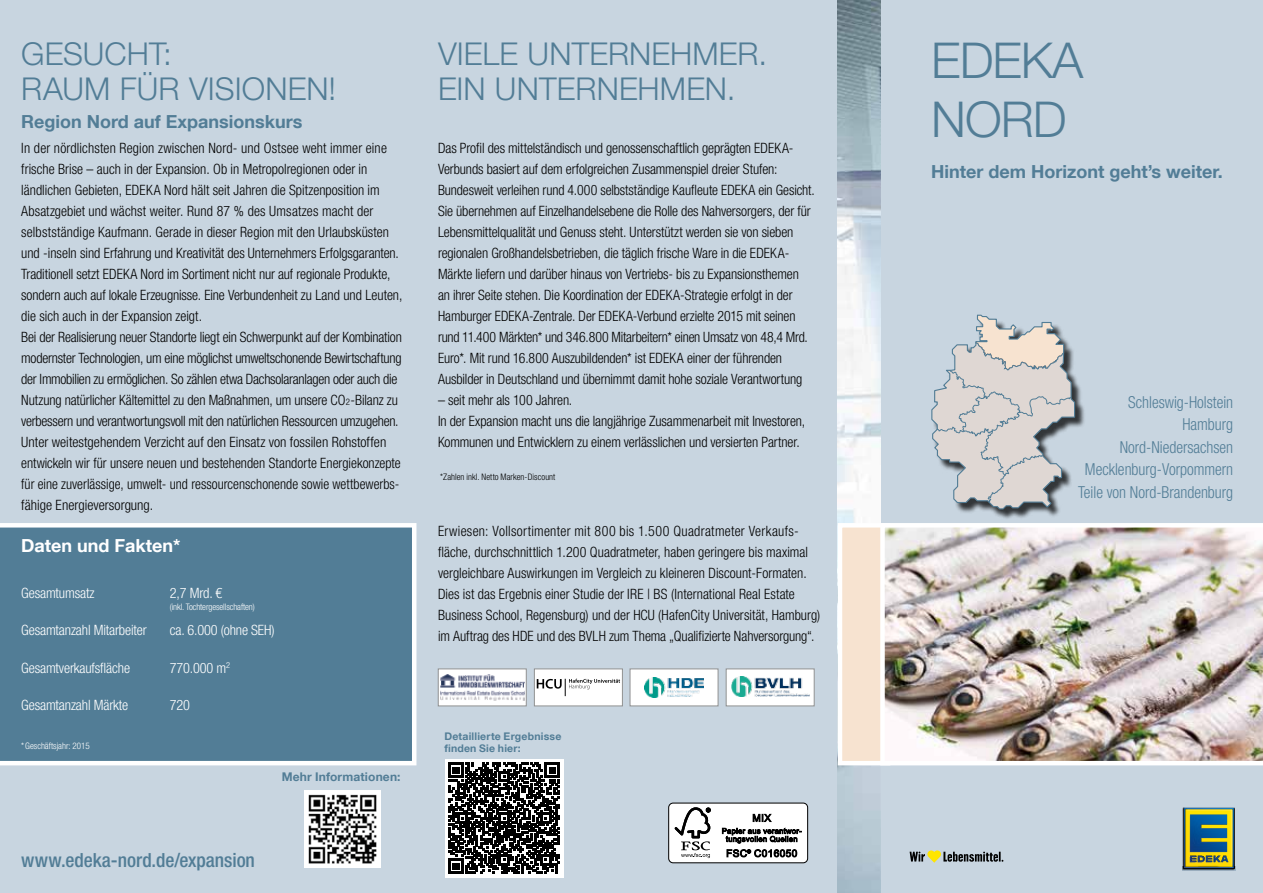
<style>
.page{position:relative;width:1263px;height:893px;background:#c8d5e0}
.page>*{position:absolute;margin:0;border:0;box-sizing:border-box;transform-origin:0 0}
.t1{font:300 49.5px/59.4px "Helvetica Neue LT Std";letter-spacing:-.02em;color:#527d96}
.t2{font:300 31.5px/34.5px "Helvetica Neue LT Std";letter-spacing:.005em;color:#527d96}
.t3{font:500 condensed 19.5px "Helvetica Neue LT Std";letter-spacing:-.005em;color:#527d96}
.t4{font:700 18px "Helvetica Neue LT Com";color:#527d96}
.t5{font:700 18px "Helvetica Neue LT Com";color:#fff}
.t6{font:300 condensed 16.5px/22.5px "Helvetica Neue LT Com";color:#527d96;text-align:right;scale:.95 1}
.t7{font:300 condensed 14.25px/21px "Helvetica Neue LT Com";letter-spacing:-.005em;color:#000}
.t8{font:300 condensed 14.25px "Helvetica Neue LT Com";letter-spacing:-.01em;color:#fff}
.t9{font:700 12px "Helvetica Neue LT Com";letter-spacing:.015em;color:#527d96}
.t10{font:700 10.5px/12px "Helvetica Neue LT Com";letter-spacing:.02em;color:#527d96}
.t11{font:300 condensed 9px "Helvetica Neue LT Com";letter-spacing:-.01em;color:#fff}
.t12{font:300 condensed 9px "Helvetica Neue LT Com";letter-spacing:.005em;color:#000}
.s1{font-size:9px}
</style>
<div class="page">
<img style="left:838px;top:0;width:42px;height:893px">
<div style="left:0;top:523px;width:416px;height:242px;background:#527d96"></div>
<div style="left:838px;top:523px;width:52px;height:242px;background:#f7e3d0;border:4px solid #fff"></div>
<img style="left:880px;top:523px;width:383px;height:242px">
<div style="left:932px;top:316px;width:153px;height:204px;background:#000;opacity:.75"></div>
<svg style="left:931px;top:314px;width:145px;height:196px"></svg>
<svg style="left:909px;top:850px;width:94px;height:13px"></svg>
<div style="left:669px;top:803px;width:139px;height:60px;background:#fff;border-radius:4px"></div>
<div style="left:668px;top:803px;width:140px;height:60px;border:1px solid #000;border-radius:4px"></div>
<svg style="left:674px;top:807px;width:37px;height:51px"></svg>
<svg style="left:722px;top:813px;width:79px;height:30px"></svg>
<svg style="left:726px;top:849px;width:71px;height:8px"></svg>
<div style="left:534px;top:669px;width:89px;height:37px;background:#fff;border:1px solid #919292"></div>
<svg style="left:537px;top:679px;width:83px;height:17px"></svg>
<div style="left:630px;top:669px;width:88px;height:37px;background:#fff;border:1px solid #919292"></div>
<img style="left:644px;top:677px;width:60px;height:21px">
<div style="left:726px;top:669px;width:88px;height:37px;background:#fff;border:1px solid #919292"></div>
<img style="left:731px;top:677px;width:78px;height:20px">
<div style="left:438px;top:669px;width:88px;height:37px;background:#fff;border:1px solid #919292"></div>
<img style="left:440px;top:675px;width:84px;height:25px">
<img style="left:1182px;top:807px;width:53px;height:64px">
<img style="left:1183px;top:866px;width:45px;height:4px">
<img style="left:1182px;top:807px;width:7px;height:41px">
<img style="left:1228px;top:829px;width:8px;height:42px">
<svg style="left:1184px;top:808px;width:50px;height:60px"></svg>
<img style="left:1185px;top:809px;width:48px;height:58px">
<svg style="left:445px;top:759px;width:118px;height:118px;background:#d5d5d5"></svg>
<svg style="left:449px;top:763px;width:110px;height:110px;background:#464646"></svg>
<img style="left:304px;top:791px;width:77px;height:76px">
<h2 class="t2" style="left:21px;top:36px;width:316px">GESUCHT:<br>RAUM FÜR VISIONEN!</h2>
<p class="t4" style="left:21px;top:110px;width:283px">Region Nord auf Expansionskurs</p>
<p class="t7" style="left:21px;top:137px;width:383px">In der nördlichsten Region zwischen Nord- und Ostsee weht immer eine frische Brise – auch in der Expansion. Ob in Metropolregionen oder in ländlichen Gebieten, EDEKA Nord hält seit Jahren die Spitzenposition im Absatzgebiet und wächst weiter. Rund 87 % des Umsatzes macht der selbstständige Kaufmann. Gerade in dieser Region mit den Urlaubsküsten und -inseln sind Erfahrung und Kreativität des Unternehmers Erfolgsgaranten.<br>Traditionell setzt EDEKA Nord im Sortiment nicht nur auf regionale Produkte, sondern auch auf lokale Erzeugnisse. Eine Verbundenheit zu Land und Leuten, die sich auch in der Expansion zeigt.<br>Bei der Realisierung neuer Standorte liegt ein Schwerpunkt auf der Kombination modernster Technologien, um eine möglichst umweltschonende Bewirtschaftung der Immobilien zu ermöglichen. So zählen etwa Dachsolaranlagen oder auch die Nutzung natürlicher Kältemittel zu den Maßnahmen, um unsere CO<span class="s1">2</span>-Bilanz zu verbessern und verantwortungsvoll mit den natürlichen Ressourcen umzugehen.<br>Unter weitestgehendem Verzicht auf den Einsatz von fossilen Rohstoffen entwickeln wir für unsere neuen und bestehenden Standorte Energiekonzepte für eine zuverlässige, umwelt- und ressourcenschonende sowie wettbewerbs&shy;fähige Energieversorgung.</p>
<p class="t5" style="left:21px;top:535px;width:161px">Daten und Fakten*</p>
<p class="t8" style="left:21px;top:584px;width:75px">Gesamtumsatz</p>
<p class="t8" style="left:170px;top:584px;width:54px">2,7 Mrd. €</p>
<p class="t11" style="left:170px;top:601px;width:87px">(inkl. Tochtergesellschaften)</p>
<p class="t8" style="left:21px;top:622px;width:127px">Gesamtanzahl Mitarbeiter</p>
<p class="t8" style="left:170px;top:622px;width:106px">ca. 6.000 (ohne SEH)</p>
<p class="t8" style="left:21px;top:659px;width:110px">Gesamtverkaufsfläche</p>
<p class="t8" style="left:170px;top:659px;width:62px">770.000 m<sup>2</sup></p>
<p class="t8" style="left:21px;top:697px;width:108px">Gesamtanzahl Märkte</p>
<p class="t8" style="left:170px;top:697px;width:22px">720</p>
<p class="t11" style="left:21px;top:741px;width:70px">*Geschäftsjahr: 2015</p>
<p class="t9" style="left:282px;top:769px;width:120px">Mehr Informationen:</p>
<h3 class="t3" style="left:21px;top:849px;width:235px">www.edeka-nord.de/expansion</h3>
<h2 class="t2" style="left:438px;top:36px;width:331px">VIELE UNTERNEHMER.<br>EIN UNTERNEHMEN.</h2>
<p class="t7" style="left:438px;top:137px;width:378px">Das Profil des mittelständisch und genossenschaftlich geprägten EDEKA-Verbunds basiert auf dem erfolgreichen Zusammenspiel dreier Stufen:<br>Bundesweit verleihen rund 4.000 selbstständige Kaufleute EDEKA ein Gesicht.<br>Sie übernehmen auf Einzelhandelsebene die Rolle des Nahversorgers, der für Lebensmittelqualität und Genuss steht. Unterstützt werden sie von sieben regionalen Großhandelsbetrieben, die täglich frische Ware in die EDEKA-Märkte liefern und darüber hinaus von Vertriebs- bis zu Expansionsthemen<br>an ihrer Seite stehen. Die Koordination der EDEKA-Strategie erfolgt in der Hamburger EDEKA-Zentrale. Der EDEKA-Verbund erzielte 2015 mit seinen rund 11.400 Märkten* und 346.800 Mitarbeitern* einen Umsatz von 48,4 Mrd.<br>Euro*. Mit rund 16.800 Auszubildenden* ist EDEKA einer der führenden Ausbilder in Deutschland und übernimmt damit hohe soziale Verantwortung</p>
<p class="t7" style="left:438px;top:389px;width:369px">– seit mehr als 100 Jahren.<br>In der Expansion macht uns die langjährige Zusammenarbeit mit Investoren,<br>Kommunen und Entwicklern zu einem verlässlichen und versierten Partner.</p>
<p class="t12" style="left:440px;top:472px;width:117px">*Zahlen inkl. Netto Marken-Discount</p>
<p class="t7" style="left:438px;top:520px;width:384px">Erwiesen: Vollsortimenter mit 800 bis 1.500 Quadratmeter Verkaufs&shy;fläche, durchschnittlich 1.200 Quadratmeter, haben geringere bis maximal vergleichbare Auswirkungen im Vergleich zu kleineren Discount-Formaten.<br>Dies ist das Ergebnis einer Studie der IRE | BS (International Real Estate Business School, Regensburg) und der HCU (HafenCity Universität, Hamburg) im Auftrag des HDE und des BVLH zum Thema „Qualifizierte Nahversorgung“.</p>
<p class="t10" style="left:444px;top:730px;width:119px">Detaillierte Ergebnisse finden Sie hier:</p>
<h1 class="t1" style="left:931px;top:30px;width:153px">EDEKA<br>NORD</h1>
<p class="t4" style="left:931px;top:160px;width:293px">Hinter dem Horizont geht’s weiter.</p>
<p class="t6" style="left:1078px;top:390px;width:165px">Schleswig-Holstein<br>Hamburg<br>Nord-Niedersachsen<br>Mecklenburg-Vorpommern<br>Teile von Nord-Brandenburg</p>
</div>
